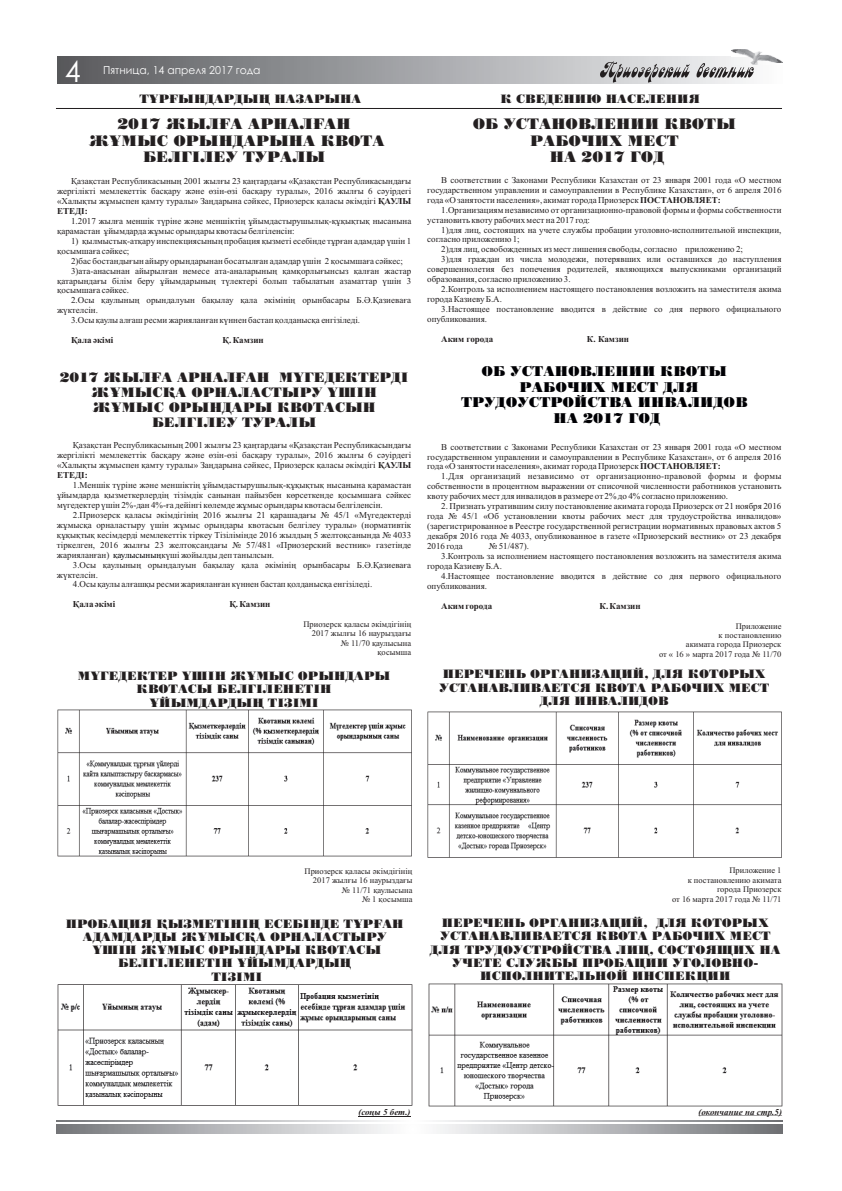
<style>
.page{position:relative;width:842px;height:1191px;background:#fff}
.page>*{position:absolute;margin:0;border:0;box-sizing:border-box;transform-origin:0 0}
.t1{font:29.4px "Century Gothic";color:#fff}
.t2{font:15px/16.6px "KZ Poster";color:#231f20;text-align:center}
.t3{font:14px "KZ Poster";color:#000004}
.t4{font:13.5px/14.9px "KZ Poster";color:#231f20;text-align:center}
.t5{font:12px/13.3px "KZ Poster";color:#231f20;text-align:center}
.t6{font:10.9px "Century Gothic";color:#fff}
.t7{font:9px/10px "Times New Roman";color:#231f20;text-align:justify}
.t8{font:700 9px "Times New Roman";color:#231f20}
.t9{font:italic 700 9px "Times New Roman";color:#231f20}
.t10{font:8.5px/9.4px "Times New Roman";color:#231f20;text-align:right}
.s1{font-weight:700}
.s2{color:#000004}
</style>
<div class="page">
<div style="left:58px;top:57px;width:724px;height:27px;background:linear-gradient(to right,#57585c,#f9fafb)"></div>
<img style="left:731px;top:49px;width:52px;height:15px">
<svg style="left:600px;top:61px;width:154px;height:22px;background:#b3b3b4"></svg>
<svg style="left:57px;top:1124px;width:725px;height:9px;background:#b9babc"></svg>
<svg style="left:57px;top:1120px;width:725px;height:1px"></svg>
<hr style="left:56px;top:108px;width:725px;height:1px;background:#231f20">
<img style="left:427px;top:711px;width:355px;height:147px">
<img style="left:58px;top:709px;width:354px;height:147px">
<img style="left:429px;top:983px;width:353px;height:123px">
<img style="left:57px;top:984px;width:356px;height:122px">
<hr style="left:698px;top:1115px;width:76px;height:1px;background:#231f20">
<hr style="left:358px;top:1116px;width:53px;height:1px;background:#231f20">
<h1 class="t1" style="left:65px;top:60px;width:17px">4</h1>
<p class="t6" style="left:103px;top:66px;width:159px">Пятница, 14 апреля 2017 года</p>
<h3 class="t5" style="left:139px;top:93px;width:223px">ТҰРҒЫНДАРДЫҢ НАЗАРЫНА</h3>
<h3 class="t5" style="left:500px;top:93px;width:201px">К СВЕДЕНИЮ НАСЕЛЕНИЯ</h3>
<h2 class="t2" style="left:89px;top:117px;width:297px">2017 ЖЫЛҒА АРНАЛҒАН<br>ЖҰМЫС ОРЫНДАРЫНА КВОТА<br>БЕЛГІЛЕУ ТУРАЛЫ</h2>
<p class="t7" style="left:57px;top:177px;width:356px;text-indent:14px">Қазақстан Республикасының 2001 жылғы 23 қаңтардағы «Қазақстан Республикасындағы жергілікті мемлекеттік басқару және өзін-өзі басқару туралы», 2016 жылғы 6 сәуірдегі «Халықты жұмыспен қамту туралы» Заңдарына сәйкес, Приозерск қаласы әкімдігі <span class="s1">ҚАУЛЫ ЕТЕДІ:</span></p>
<p class="t7" style="left:57px;top:216px;width:356px;text-indent:14px">1.2017 жылға меншік түріне және меншіктің ұйымдастырушылық-құқықтық нысанына қарамастан ұйымдарда жұмыс орындары квотасы белгіленсін:</p>
<p class="t7" style="left:57px;top:236px;width:356px;text-indent:14px">1) қылмыстық-атқару инспекциясының пробация қызметі есебінде тұрған адамдар үшін 1 қосымшаға сәйкес;</p>
<p class="t7" style="left:71px;top:256px;width:333px">2)бас бостандығын айыру орындарынан босатылған адамдар үшін 2 қосымшаға сәйкес;</p>
<p class="t7" style="left:71px;top:266px;width:342px">3)ата-анасынан айырылған немесе ата-аналарының қамқорлығынсыз қалған жастар</p>
<p class="t7" style="left:57px;top:276px;width:356px">қатарындағы білім беру ұйымдарының түлектері болып табылатын азаматтар үшін 3</p>
<p class="t7" style="left:57px;top:286px;width:74px">қосымшаға сәйкес.</p>
<p class="t7" style="left:71px;top:296px;width:342px">2.Осы қаулының орындалуын бақылау қала әкімінің орынбасары Б.Ә.Қазиеваға</p>
<p class="t7" style="left:57px;top:306px;width:42px">жүктелсін.</p>
<p class="t7" style="left:71px;top:316px;width:290px">3.Осы қаулы алғаш ресми жарияланған күннен бастап қолданысқа енгізіледі.</p>
<p class="t8" style="left:71px;top:337px;width:44px">Қала әкімі</p>
<p class="t8" style="left:223px;top:337px;width:43px">Қ. Камзин</p>
<h3 class="t4" style="left:60px;top:371px;width:350px">2017 ЖЫЛҒА АРНАЛҒАН МҮГЕДЕКТЕРДІ<br>ЖҰМЫСҚА ОРНАЛАСТЫРУ ҮШІН<br>ЖҰМЫС ОРЫНДАРЫ КВОТАСЫН<br>БЕЛГІЛЕУ ТУРАЛЫ</h3>
<p class="t7" style="left:57px;top:441px;width:356px;text-indent:16px">Қазақстан Республикасының 2001 жылғы 23 қаңтардағы «Қазақстан Республикасындағы жергілікті мемлекеттік басқару және өзін-өзі басқару туралы», 2016 жылғы 6 сәуірдегі «Халықты жұмыспен қамту туралы» Заңдарына сәйкес, Приозерск қаласы әкімдігі <span class="s1">ҚАУЛЫ ЕТЕДІ:</span></p>
<p class="t7" style="left:57px;top:480px;width:356px;text-indent:16px">1.Меншік түріне және меншіктің ұйымдастырушылық-құқықтық нысанына қарамастан ұйымдарда қызметкерлердің тізімдік санынан пайызбен көрсеткенде қосымшаға сәйкес мүгедектер үшін 2%-дан 4%-ға дейінгі көлемде жұмыс орындары квотасы белгіленсін.</p>
<p class="t7" style="left:57px;top:510px;width:356px;text-indent:16px">2.Приозерск қаласы әкімдігінің 2016 жылғы 21 қарашадағы № 45/1 «Мүгедектерді жұмысқа орналастыру үшін жұмыс орындары квотасын белгілеу туралы» (нормативтік құқықтық кесімдерді мемлекеттік тіркеу Тізілімінде 2016 жылдың 5 желтоқсанында № 4033 тіркелген, 2016 жылғы 23 желтоқсандағы № 57/481 «Приозерский вестник» газетінде жарияланған) <span class="s2">қаулысының</span>күші жойылды деп танылсын.</p>
<p class="t7" style="left:73px;top:560px;width:340px">3.Осы қаулының орындалуын бақылау қала әкімінің орынбасары Б.Ә.Қазиеваға</p>
<p class="t7" style="left:57px;top:570px;width:42px">жүктелсін.</p>
<p class="t7" style="left:73px;top:580px;width:301px">4.Осы қаулы алғашқы ресми жарияланған күннен бастап қолданысқа енгізіледі.</p>
<p class="t8" style="left:73px;top:601px;width:44px">Қала әкімі</p>
<p class="t8" style="left:229px;top:601px;width:43px">Қ. Камзин</p>
<p class="t10" style="left:303px;top:620px;width:109px">Приозерск қаласы әкімдігінің<br>2017 жылғы 16 наурыздағы № 11/70 қаулысына<br>қосымша</p>
<h3 class="t5" style="left:78px;top:670px;width:314px;line-height:13.6px">МҮГЕДЕКТЕР ҮШІН ЖҰМЫС ОРЫНДАРЫ<br>КВОТАСЫ БЕЛГІЛЕНЕТІН<br>ҰЙЫМДАРДЫҢ ТІЗІМІ</h3>
<h2 class="t2" style="left:473px;top:117px;width:265px">ОБ УСТАНОВЛЕНИИ КВОТЫ<br>РАБОЧИХ МЕСТ<br>НА 2017 ГОД</h2>
<p class="t7" style="left:427px;top:175px;width:356px;text-indent:14px">В соответствии с Законами Республики Казахстан от 23 января 2001 года «О местном государственном управлении и самоуправлении в Республике Казахстан», от 6 апреля 2016 года «О занятости населения», акимат города Приозерск <span class="s1">ПОСТАНОВЛЯЕТ:</span></p>
<p class="t7" style="left:427px;top:205px;width:356px;text-indent:14px">1.Организациям независимо от организационно-правовой формы и формы собственности установить квоту рабочих мест на 2017 год:</p>
<p class="t7" style="left:441px;top:225px;width:342px">1)для лиц, состоящих на учете службы пробации уголовно-исполнительной инспекции,</p>
<p class="t7" style="left:427px;top:235px;width:94px">согласно приложению 1;</p>
<p class="t7" style="left:441px;top:245px;width:303px">2)для лиц, освобожденных из мест лишения свободы, согласно приложению 2;</p>
<p class="t7" style="left:441px;top:255px;width:342px">3)для граждан из числа молодежи, потерявших или оставшихся до наступления</p>
<p class="t7" style="left:427px;top:265px;width:356px">совершеннолетия без попечения родителей, являющихся выпускниками организаций</p>
<p class="t7" style="left:427px;top:275px;width:145px">образования, согласно приложению 3.</p>
<p class="t7" style="left:441px;top:285px;width:342px">2.Контроль за исполнением настоящего постановления возложить на заместителя акима</p>
<p class="t7" style="left:427px;top:295px;width:76px">города Казиеву Б.А.</p>
<p class="t7" style="left:441px;top:305px;width:342px">3.Настоящее постановление вводится в действие со дня первого официального</p>
<p class="t7" style="left:427px;top:315px;width:61px">опубликования.</p>
<p class="t8" style="left:441px;top:336px;width:53px">Аким города</p>
<p class="t8" style="left:587px;top:336px;width:44px">К. Камзин</p>
<h3 class="t3" style="left:481px;top:366px;width:247px">ОБ УСТАНОВЛЕНИИ КВОТЫ</h3>
<h3 class="t3" style="left:520px;top:381px;width:181px">РАБОЧИХ МЕСТ ДЛЯ</h3>
<h3 class="t3" style="left:461px;top:397px;width:288px">ТРУДОУСТРОЙСТВА ИНВАЛИДОВ</h3>
<h3 class="t3" style="left:553px;top:412px;width:108px">НА 2017 ГОД</h3>
<p class="t7" style="left:427px;top:442px;width:356px;text-indent:14px">В соответствии с Законами Республики Казахстан от 23 января 2001 года «О местном государственном управлении и самоуправлении в Республике Казахстан», от 6 апреля 2016 года «О занятости населения», акимат города Приозерск <span class="s1">ПОСТАНОВЛЯЕТ:</span></p>
<p class="t7" style="left:427px;top:472px;width:356px;text-indent:14px">1.Для организаций независимо от организационно-правовой формы и формы собственности в процентном выражении от списочной численности работников установить квоту рабочих мест для инвалидов в размере от 2% до 4% согласно приложению.</p>
<p class="t7" style="left:427px;top:502px;width:356px;text-indent:14px">2. Признать утратившим силу постановление акимата города Приозерск от 21 ноября 2016 года № 45/1 «Об установлении квоты рабочих мест для трудоустройства инвалидов» (зарегистрированное в Реестре государственной регистрации нормативных правовых актов 5 декабря 2016 года № 4033, опубликованное в газете «Приозерский вестник» от 23 декабря 2016 года</p>
<p class="t7" style="left:489px;top:542px;width:42px">№ 51/487).</p>
<p class="t7" style="left:441px;top:552px;width:342px">3.Контроль за исполнением настоящего постановления возложить на заместителя акима</p>
<p class="t7" style="left:427px;top:562px;width:76px">города Казиеву Б.А.</p>
<p class="t7" style="left:441px;top:572px;width:342px">4.Настоящее постановление вводится в действие со дня первого официального</p>
<p class="t7" style="left:427px;top:582px;width:61px">опубликования.</p>
<p class="t8" style="left:441px;top:603px;width:53px">Аким города</p>
<p class="t8" style="left:599px;top:603px;width:43px">К. Камзин</p>
<p class="t10" style="left:659px;top:622px;width:124px">Приложение<br>к постановлению<br>акимата города Приозерск<br>от « 16 » марта 2017 года № 11/70</p>
<h3 class="t5" style="left:439px;top:669px;width:332px">ПЕРЕЧЕНЬ ОРГАНИЗАЦИЙ, ДЛЯ КОТОРЫХ<br>УСТАНАВЛИВАЕТСЯ КВОТА РАБОЧИХ МЕСТ<br>ДЛЯ ИНВАЛИДОВ</h3>
<p class="t10" style="left:305px;top:867px;width:109px">Приозерск қаласы әкімдігінің<br>2017 жылғы 16 наурыздағы № 11/71 қаулысына<br>№ 1 қосымша</p>
<h3 class="t5" style="left:66px;top:918px;width:339px">ПРОБАЦИЯ ҚЫЗМЕТІНІҢ ЕСЕБІНДЕ ТҰРҒАН<br>АДАМДАРДЫ ЖҰМЫСҚА ОРНАЛАСТЫРУ<br>ҮШІН ЖҰМЫС ОРЫНДАРЫ КВОТАСЫ<br>БЕЛГІЛЕНЕТІН ҰЙЫМДАРДЫҢ<br>ТІЗІМІ</h3>
<p class="t10" style="left:672px;top:866px;width:111px">Приложение 1<br>к постановлению акимата города Приозерск<br>от 16 марта 2017 года № 11/71</p>
<h3 class="t5" style="left:430px;top:917px;width:352px">ПЕРЕЧЕНЬ ОРГАНИЗАЦИЙ, ДЛЯ КОТОРЫХ УСТАНАВЛИВАЕТСЯ КВОТА РАБОЧИХ МЕСТ ДЛЯ ТРУДОУСТРОЙСТВА ЛИЦ, СОСТОЯЩИХ НА УЧЕТЕ СЛУЖБЫ ПРОБАЦИИ УГОЛОВНО-ИСПОЛНИТЕЛЬНОЙ ИНСПЕКЦИИ</h3>
<p class="t9" style="left:358px;top:1109px;width:54px">(соңы 5 бет.)</p>
<p class="t9" style="left:698px;top:1108px;width:85px">(окончание на стр.5)</p>
</div>
